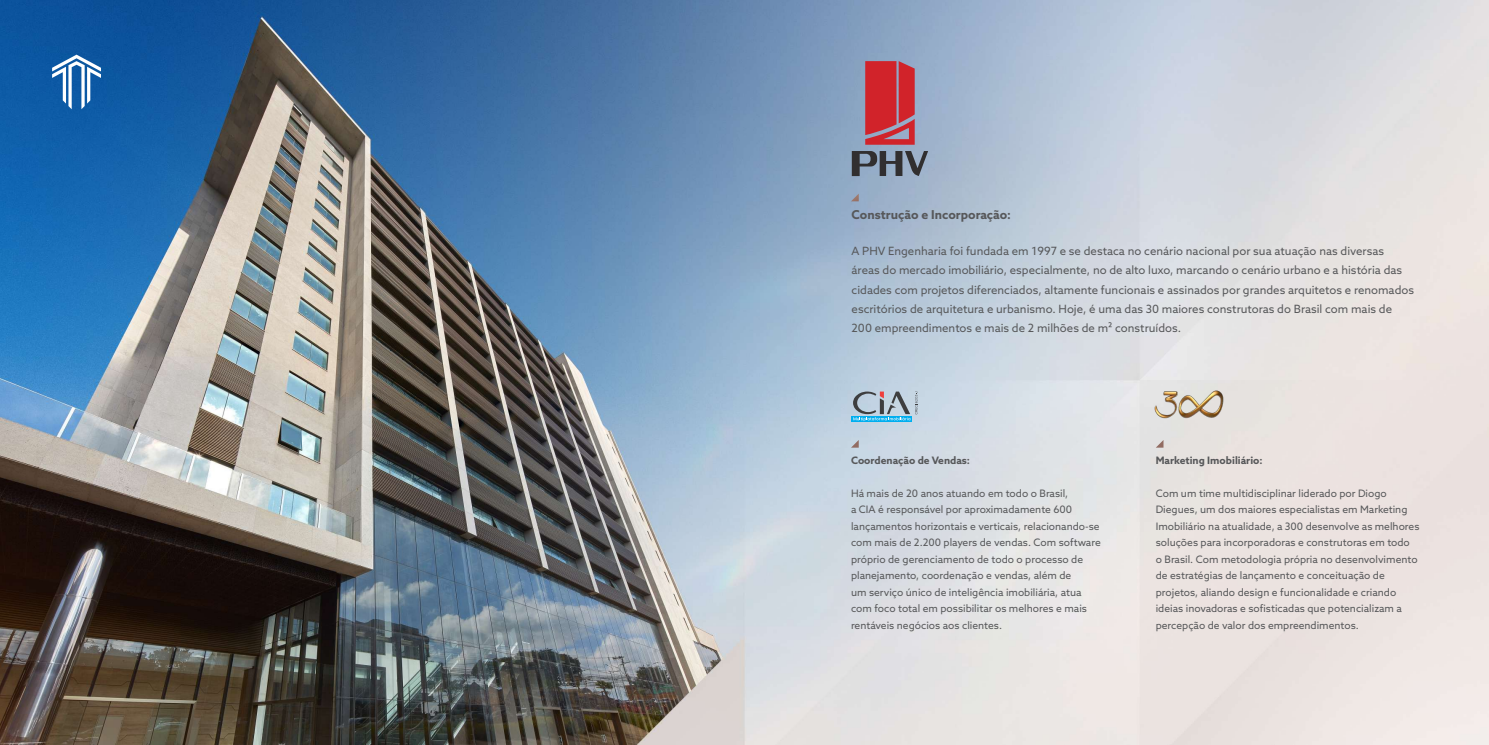
<style>
.page{position:relative;width:1489px;height:745px;background:#fff}
.page>*{position:absolute;margin:0;border:0;box-sizing:border-box;transform-origin:0 0}
.t1{font:700 12.25px "Azo Sans";color:#57585a}
.t2{font:11.38px/19.2px "Azo Sans";color:#57585a}
.t3{font:10.24px/16.4px "Azo Sans";color:#57585a}
.t4{font:700 10.24px "Azo Sans";color:#57585a}
</style>
<div class="page">
<img style="left:0;top:0;width:1488px;height:744px">
<svg style="left:52px;top:55px;width:49px;height:54px"></svg>
<div style="left:851px;top:416px;width:61px;height:5px;background:#00aeef"></div>
<svg style="left:853px;top:391px;width:64px;height:30px;background:#94b2c3"></svg>
<svg style="left:851px;top:439px;width:7px;height:8px"></svg>
<svg style="left:865px;top:61px;width:49px;height:84px;background:#c8353f"></svg>
<svg style="left:851px;top:151px;width:77px;height:25px;background:#656f7d"></svg>
<svg style="left:851px;top:193px;width:7px;height:8px"></svg>
<svg style="left:1155px;top:439px;width:8px;height:8px"></svg>
<img style="left:1147px;top:382px;width:85px;height:42px">
<p class="t1" style="left:851px;top:207px;width:161px">Construção e Incorporação:</p>
<p class="t2" style="left:851px;top:241px;width:564px">A PHV Engenharia foi fundada em 1997 e se destaca no cenário nacional por sua atuação nas diversas áreas do mercado imobiliário, especialmente, no de alto luxo, marcando o cenário urbano e a história das cidades com projetos diferenciados, altamente funcionais e assinados por grandes arquitetos e renomados escritórios de arquitetura e urbanismo. Hoje, é uma das 30 maiores construtoras do Brasil com mais de 200 empreendimentos e mais de 2 milhões de m² construídos.</p>
<p class="t4" style="left:851px;top:453px;width:121px">Coordenação de Vendas:</p>
<p class="t3" style="left:851px;top:484px;width:251px">Há mais de 20 anos atuando em todo o Brasil,<br>a CIA é responsável por aproximadamente 600 lançamentos horizontais e verticais, relacionando-se com mais de 2.200 players de vendas. Com software próprio de gerenciamento de todo o processo de planejamento, coordenação e vendas, além de<br>um serviço único de inteligência imobiliária, atua com foco total em possibilitar os melhores e mais rentáveis negócios aos clientes.</p>
<p class="t4" style="left:1155px;top:453px;width:108px">Marketing Imobiliário:</p>
<p class="t3" style="left:1155px;top:484px;width:265px">Com um time multidisciplinar liderado por Diogo Diegues, um dos maiores especialistas em Marketing Imobiliário na atualidade, a 300 desenvolve as melhores soluções para incorporadoras e construtoras em todo<br>o Brasil. Com metodologia própria no desenvolvimento de estratégias de lançamento e conceituação de projetos, aliando design e funcionalidade e criando ideias inovadoras e sofisticadas que potencializam a percepção de valor dos empreendimentos.</p>
</div>
